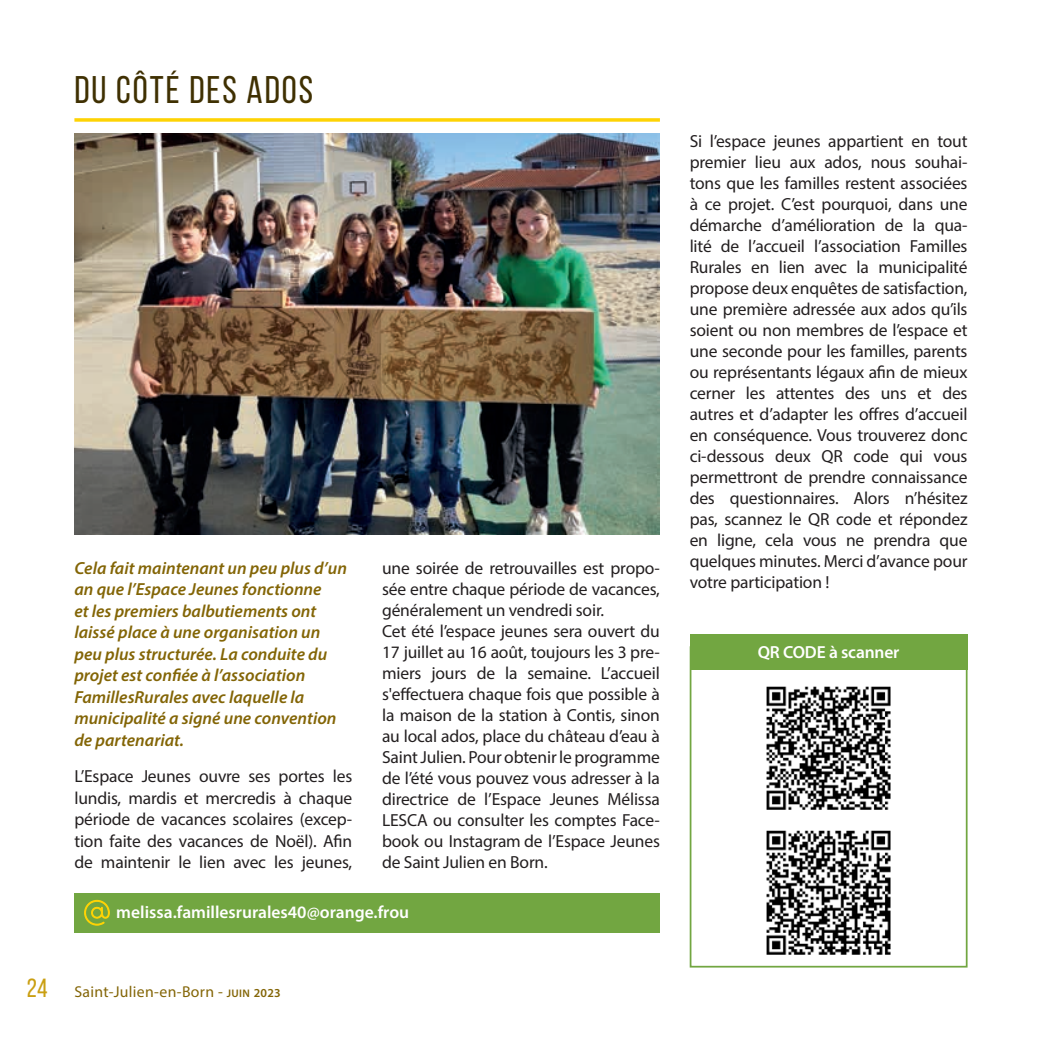
<style>
.page{position:relative;width:1042px;height:1042px;background:#fff}
.page>*{position:absolute;margin:0;border:0;box-sizing:border-box;transform-origin:0 0}
.t1{font:38.5px "Bebas Neue";letter-spacing:.05em;color:#3f3002}
.t2{font:17.5px/21px "Myriad Pro";letter-spacing:-.01em;color:#231f20;text-align:justify}
.t3{font:italic 600 17.5px/21.5px "Myriad Pro";color:#836506}
.t4{font:600 17.5px "Myriad Pro";color:#fff}
.t5{font:15.75px "Myriad Pro";letter-spacing:.02em;color:#836506}
.s1{font-family:"Bebas Neue";font-size:26.25px;color:#ca9f12}
.s2{font-weight:600;font-size:11.03px}
.s3{font-weight:600;font-size:12.25px}
</style>
<div class="page">
<div style="left:690px;top:646px;width:277px;height:321px;border:2px solid #72a641"></div>
<svg style="left:74px;top:118px;width:586px;height:4px;background:#fed822"></svg>
<div style="left:74px;top:893px;width:586px;height:40px;background:#72a641"></div>
<svg style="left:84px;top:899px;width:26px;height:27px"></svg>
<div style="left:690px;top:634px;width:277px;height:36px;background:#72a641"></div>
<img style="left:766px;top:686px;width:125px;height:124px">
<img style="left:74px;top:134px;width:586px;height:400px">
<img style="left:766px;top:830px;width:125px;height:125px">
<h1 class="t1" style="left:74px;top:69px;width:240px">DU CÔTÉ DES ADOS</h1>
<p class="t3" style="left:74px;top:557px;width:274px">Cela fait maintenant un peu plus d’un an que l’Espace Jeunes fonctionne<br>et les premiers balbutiements ont laissé place à une organisation un peu plus structurée. La conduite du projet est confiée à l’association FamillesRurales avec laquelle la municipalité a signé une convention de partenariat.</p>
<p class="t2" style="left:74px;top:765px;width:279px;line-height:21.5px">L’Espace Jeunes ouvre ses portes les lundis, mardis et mercredis à chaque période de vacances scolaires (excep&shy;tion faite des vacances de Noël). Afin de maintenir le lien avec les jeunes,</p>
<p class="t2" style="left:382px;top:557px;width:279px;text-align:left">une soirée de retrouvailles est propo&shy;sée entre chaque période de vacances, généralement un vendredi soir.<br>Cet été l’espace jeunes sera ouvert du 17 juillet au 16 août, toujours les 3 pre&shy;miers jours de la semaine. L’accueil s'effectuera chaque fois que possible à la maison de la station à Contis, sinon au local ados, place du château d’eau à Saint Julien. Pour obtenir le programme de l’été vous pouvez vous adresser à la directrice de l’Espace Jeunes Mélissa LESCA ou consulter les comptes Face&shy;book ou Instagram de l’Espace Jeunes de Saint Julien en Born.</p>
<p class="t4" style="left:116px;top:901px;width:294px">melissa.famillesrurales40@orange.frou</p>
<p class="t5" style="left:27px;top:982px;width:255px"><span class="s1">24</span> Saint-Julien-en-Born - <span class="s2">juin</span> <span class="s3">2023</span></p>
<p class="t2" style="left:690px;top:130px;width:279px">Si l’espace jeunes appartient en tout premier lieu aux ados, nous souhai&shy;tons que les familles restent associées à ce projet. C’est pourquoi, dans une démarche d’amélioration de la qua&shy;lité de l’accueil l’association Familles Rurales en lien avec la municipalité propose deux enquêtes de satisfaction, une première adressée aux ados qu’ils soient ou non membres de l’espace et une seconde pour les familles, parents ou représentants légaux afin de mieux cerner les attentes des uns et des autres et d’adapter les offres d’accueil en conséquence. Vous trouverez donc ci-dessous deux QR code qui vous permettront de prendre connaissance des questionnaires. Alors n’hésitez pas, scannez le QR code et répondez en ligne, cela vous ne prendra que quelques minutes. Merci d’avance pour votre participation !</p>
<p class="t4" style="left:758px;top:641px;width:143px">QR CODE à scanner</p>
</div>
